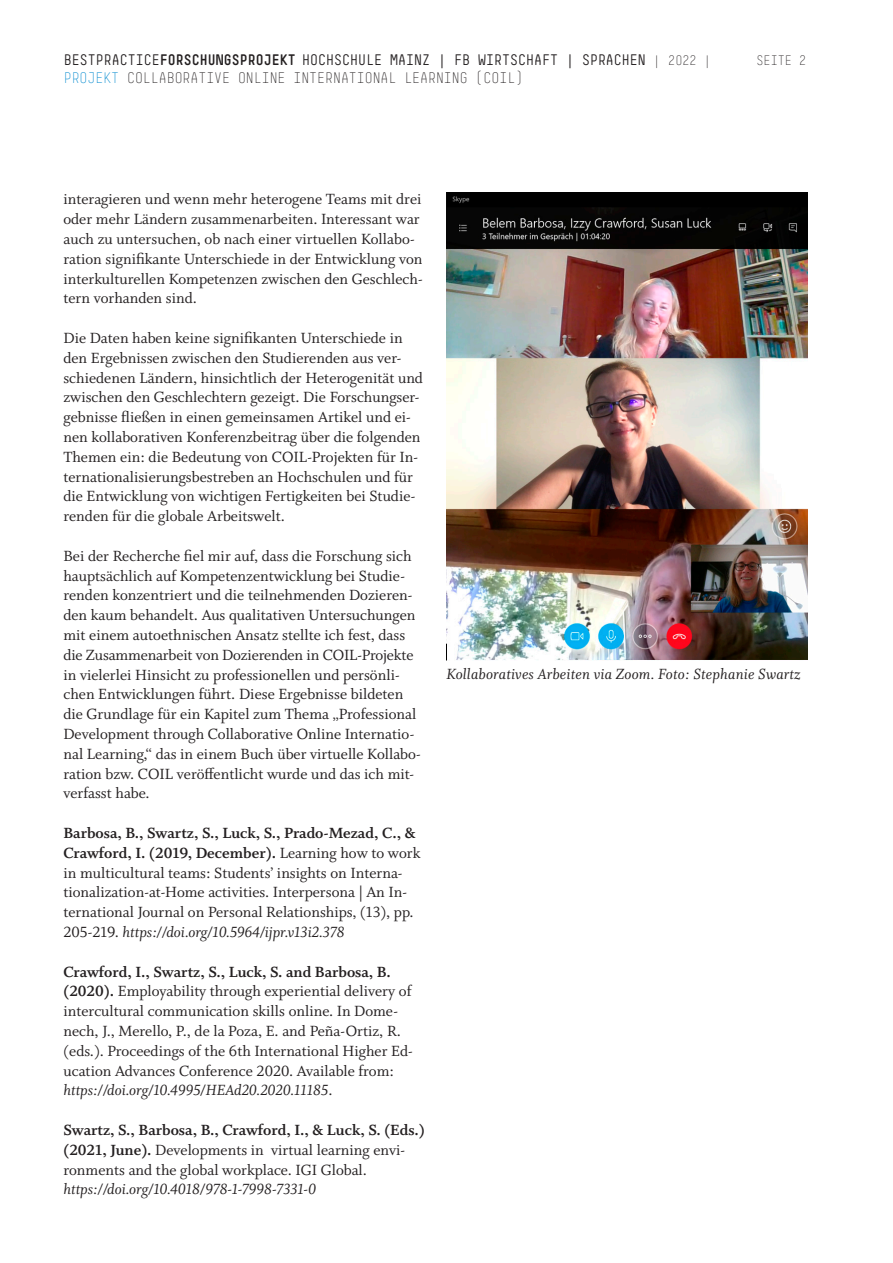
<style>
.page{position:relative;width:893px;height:1263px;background:#fff}
.page>*{position:absolute;margin:0;border:0;box-sizing:border-box;transform-origin:0 0}
.t1{font:16.5px/19.8px "Whitman";color:#231f20}
.t2{font:italic 16.5px "Whitman";letter-spacing:.01em;color:#231f20}
.t3{font:15px "Simple Std";letter-spacing:.005em;color:#231f20}
.t4{font:300 15px "Simple Std";color:#231f20}
.t5{font:300 13.5px "Simple Std";color:#231f20}
.s1{font-weight:700}
.s2{font-weight:300;font-size:13.5px}
.s3{color:#0089cf}
.s4{font-style:italic}
</style>
<div class="page">
<img style="left:446px;top:193px;width:362px;height:467px">
<p class="t3" style="left:64px;top:52px;width:649px">BESTPRACTICE<span class="s1">FORSCHUNGSPROJEKT</span> HOCHSCHULE MAINZ | FB WIRTSCHAFT | SPRACHEN <span class="s2">| 2022 |</span></p>
<p class="t5" style="left:756px;top:53px;width:51px">SEITE 2</p>
<p class="t4" style="left:64px;top:70px;width:461px"><span class="s3">PROJEKT</span> COLLABORATIVE ONLINE INTERNATIONAL LEARNING (COIL)</p>
<p class="t1" style="left:63px;top:189px;width:361px">interagieren und wenn mehr heterogene Teams mit drei oder mehr Ländern zusammenarbeiten. Interessant war auch zu untersuchen, ob nach einer virtuellen Kollabo&shy;ration signifikante Unterschiede in der Entwicklung von interkulturellen Kompetenzen zwischen den Geschlech&shy;tern vorhanden sind.</p>
<p class="t1" style="left:63px;top:328px;width:361px">Die Daten haben keine signifikanten Unterschiede in den Ergebnissen zwischen den Studierenden aus ver&shy;schiedenen Ländern, hinsichtlich der Heterogenität und zwischen den Geschlechtern gezeigt. Die Forschungser&shy;gebnisse fließen in einen gemeinsamen Artikel und ei&shy;nen kollaborativen Konferenzbeitrag über die folgenden Themen ein: die Bedeutung von COIL-Projekten für In&shy;ternationalisierungsbestreben an Hochschulen und für die Entwicklung von wichtigen Fertigkeiten bei Studie&shy;renden für die globale Arbeitswelt.</p>
<p class="t1" style="left:63px;top:546px;width:359px">Bei der Recherche fiel mir auf, dass die Forschung sich hauptsächlich auf Kompetenzentwicklung bei Studie&shy;renden konzentriert und die teilnehmenden Dozieren&shy;den kaum behandelt. Aus qualitativen Untersuchungen mit einem autoethnischen Ansatz stellte ich fest, dass die Zusammenarbeit von Dozierenden in COIL-Projekte in vielerlei Hinsicht zu professionellen und persönli&shy;chen Entwicklungen führt. Diese Ergebnisse bildeten die Grundlage für ein Kapitel zum Thema „Professional Development through Collaborative Online Internatio&shy;nal Learning,“ das in einem Buch über virtuelle Kollabo&shy;ration bzw. COIL veröffentlicht wurde und das ich mit&shy;verfasst habe.</p>
<p class="t1" style="left:63px;top:823px;width:358px"><span class="s1">Barbosa, B., Swartz, S., Luck, S., Prado-Mezad, C., &amp; Crawford, I. (2019, December).</span> Learning how to work in multicultural teams: Students’ insights on Interna&shy;tionalization-at-Home activities. Interpersona | An In&shy;ternational Journal on Personal Relationships, (13), pp.<br>205-219. <span class="s4">https://doi.org/10.5964/ijpr.v13i2.378</span></p>
<p class="t1" style="left:63px;top:962px;width:351px"><span class="s1">Crawford, I., Swartz, S., Luck, S. and Barbosa, B. (2020).</span> Employability through experiential delivery of intercultural communication skills online. In Dome&shy;nech, J., Merello, P., de la Poza, E. and Peña-Ortiz, R. (eds.). Proceedings of the 6th International Higher Ed&shy;ucation Advances Conference 2020. Available from: <span class="s4">https://doi.org/10.4995/HEAd20.2020.11185</span>.</p>
<p class="t1" style="left:63px;top:1120px;width:363px"><span class="s1">Swartz, S., Barbosa, B., Crawford, I., &amp; Luck, S. (Eds.) (2021, June).</span> Developments in virtual learning envi&shy;ronments and the global workplace. IGI Global.</p>
<p class="t2" style="left:63px;top:1180px;width:254px">https://doi.org/10.4018/978-1-7998-7331-0</p>
<p class="t2" style="left:446px;top:665px;width:356px">Kollaboratives Arbeiten via Zoom. Foto: Stephanie Swartz</p>
</div>
